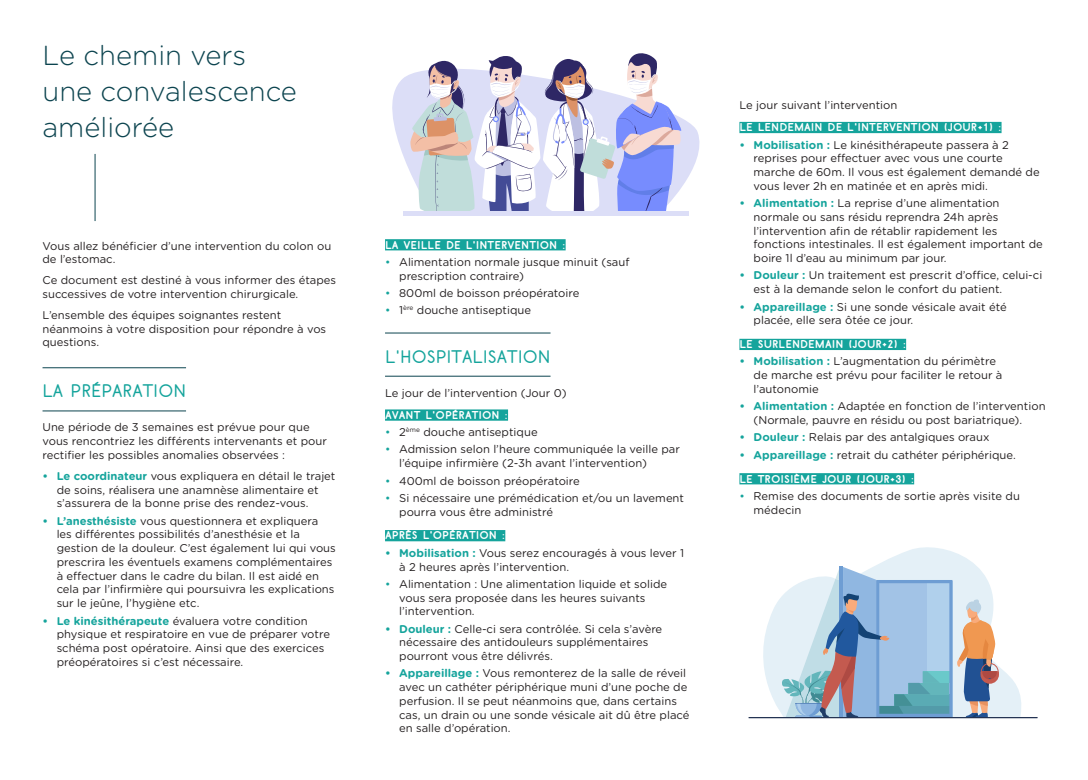
<style>
.page{position:relative;width:1088px;height:780px;background:#fff}
.page>*{position:absolute;margin:0;border:0;box-sizing:border-box;transform-origin:0 0}
.Titre{font:300 27.5px/36.2px "Gotham Rounded";color:#0c444f}
.Inter-titre_-_filet{font:16.25px "Belgika 8 th";color:#15a49c}
.Body{font:11.25px/13.8px "Gotham Rounded";color:#231f20}
.Inter-titre_-_souligné{font:10px "Belgika 5 th";color:#fff}
.s1{font-weight:700;color:#15a49c}
.s2{color:#15a49c}
</style>
<div class="page">
<hr style="left:95px;top:154px;width:1px;height:67px;background:#0c444f">
<hr style="left:43px;top:367px;width:143px;height:1px;background:#0c444f">
<hr style="left:43px;top:410px;width:143px;height:1px;background:#0c444f">
<div style="left:385px;top:239px;width:181px;height:11px;background:#15a49c"></div>
<svg style="left:392px;top:74px;width:308px;height:112px"></svg>
<svg style="left:410px;top:53px;width:272px;height:158px"></svg>
<div style="left:403px;top:211px;width:286px;height:5px;background:#dcdef7"></div>
<hr style="left:385px;top:333px;width:165px;height:1px;background:#0c444f">
<hr style="left:385px;top:376px;width:165px;height:1px;background:#0c444f">
<div style="left:385px;top:409px;width:123px;height:11px;background:#15a49c"></div>
<div style="left:385px;top:530px;width:120px;height:11px;background:#15a49c"></div>
<div style="left:739px;top:122px;width:262px;height:11px;background:#15a49c"></div>
<div style="left:739px;top:339px;width:167px;height:11px;background:#15a49c"></div>
<div style="left:739px;top:473px;width:175px;height:11px;background:#15a49c"></div>
<svg style="left:763px;top:547px;width:258px;height:170px"></svg>
<hr style="left:748px;top:717px;width:289px;height:1px;background:#243453">
<svg style="left:781px;top:567px;width:218px;height:150px;background:#abc0d2"></svg>
<p class="Titre" style="left:43px;top:35px;width:256px">Le chemin vers une convalescence améliorée</p>
<p class="Body" style="left:43px;top:238px;width:290px">Vous allez bénéficier d’une intervention du colon ou de l’estomac.</p>
<p class="Body" style="left:43px;top:273px;width:295px">Ce document est destiné à vous informer des étapes successives de votre intervention chirurgicale.</p>
<p class="Body" style="left:43px;top:307px;width:285px">L’ensemble des équipes soignantes restent néanmoins à votre disposition pour répondre à vos questions.</p>
<p class="Inter-titre_-_filet" style="left:43px;top:381px;width:145px">LA PRÉPARATION</p>
<p class="Body" style="left:43px;top:420px;width:286px">Une période de 3 semaines est prévue pour que vous rencontriez les différents intervenants et pour rectifier les possibles anomalies observées :</p>
<p class="Body" style="left:57px;top:468px;width:280px;text-indent:-14px"><span class="s1">• Le coordinateur</span> vous expliquera en détail le trajet de soins, réalisera une anamnèse alimentaire et s’assurera de la bonne prise des rendez-vous.</p>
<p class="Body" style="left:57px;top:513px;width:281px;text-indent:-14px"><span class="s1">• L’anesthésiste</span> vous questionnera et expliquera les différentes possibilités d’anesthésie et la gestion de la douleur. C’est également lui qui vous prescrira les éventuels examens complémentaires à effectuer dans le cadre du bilan. Il est aidé en cela par l’infirmière qui poursuivra les explications sur le jeûne, l’hygiène etc.</p>
<p class="Body" style="left:57px;top:613px;width:275px;text-indent:-14px"><span class="s1">• Le kinésithérapeute</span> évaluera votre condition physique et respiratoire en vue de préparer votre schéma post opératoire. Ainsi que des exercices préopératoires si c’est nécessaire.</p>
<p class="Inter-titre_-_souligné" style="left:385px;top:238px;width:182px">LA VEILLE DE L'INTERVENTION :</p>
<p class="Body" style="left:399px;top:254px;width:232px;text-indent:-14px"><span class="s2">•</span> Alimentation normale jusque minuit (sauf prescription contraire)</p>
<p class="Body" style="left:385px;top:285px;width:196px"><span class="s2">•</span> 800ml de boisson préopératoire</p>
<p class="Body" style="left:385px;top:303px;width:148px"><span class="s2">•</span> 1<sup>ère</sup> douche antiseptique</p>
<p class="Inter-titre_-_filet" style="left:385px;top:346px;width:167px">L'HOSPITALISATION</p>
<p class="Body" style="left:385px;top:385px;width:183px">Le jour de l’intervention (Jour 0)</p>
<p class="Inter-titre_-_souligné" style="left:385px;top:408px;width:124px">AVANT L'OPÉRATION :</p>
<p class="Body" style="left:385px;top:425px;width:154px"><span class="s2">•</span> 2<sup>ème</sup> douche antiseptique</p>
<p class="Body" style="left:399px;top:442px;width:282px;text-indent:-14px"><span class="s2">•</span> Admission selon l’heure communiquée la veille par l’équipe infirmière (2-3h avant l’intervention)</p>
<p class="Body" style="left:385px;top:473px;width:196px"><span class="s2">•</span> 400ml de boisson préopératoire</p>
<p class="Body" style="left:399px;top:490px;width:286px;text-indent:-14px"><span class="s2">•</span> Si nécessaire une prémédication et/ou un lavement pourra vous être administré</p>
<p class="Inter-titre_-_souligné" style="left:385px;top:529px;width:122px">APRÈS L'OPÉRATION :</p>
<p class="Body" style="left:399px;top:545px;width:286px;text-indent:-14px"><span class="s1">• Mobilisation :</span> Vous serez encouragés à vous lever 1 à 2 heures après l’intervention.</p>
<p class="Body" style="left:399px;top:576px;width:269px;text-indent:-14px"><span class="s2">•</span> Alimentation : Une alimentation liquide et solide vous sera proposée dans les heures suivants l’intervention.</p>
<p class="Body" style="left:399px;top:621px;width:265px;text-indent:-14px"><span class="s1">• Douleur :</span> Celle-ci sera contrôlée. Si cela s’avère nécessaire des antidouleurs supplémentaires pourront vous être délivrés.</p>
<p class="Body" style="left:399px;top:666px;width:292px;text-indent:-14px"><span class="s1">• Appareillage :</span> Vous remonterez de la salle de réveil avec un cathéter périphérique muni d’une poche de perfusion. Il se peut néanmoins que, dans certains cas, un drain ou une sonde vésicale ait dû être placé en salle d’opération.</p>
<p class="Body" style="left:739px;top:98px;width:159px">Le jour suivant l’intervention</p>
<p class="Inter-titre_-_souligné" style="left:739px;top:121px;width:264px">LE LENDEMAIN DE L'INTERVENTION (JOUR+1) :</p>
<p class="Body" style="left:753px;top:137px;width:288px;text-indent:-14px"><span class="s1">• Mobilisation :</span> Le kinésithérapeute passera à 2 reprises pour effectuer avec vous une courte marche de 60m. Il vous est également demandé de vous lever 2h en matinée et en après midi.</p>
<p class="Body" style="left:753px;top:196px;width:291px;text-indent:-14px"><span class="s1">• Alimentation :</span> La reprise d’une alimentation normale ou sans résidu reprendra 24h après l’intervention afin de rétablir rapidement les fonctions intestinales. Il est également important de boire 1l d’eau au minimum par jour.</p>
<p class="Body" style="left:753px;top:268px;width:290px;text-indent:-14px"><span class="s1">• Douleur :</span> Un traitement est prescrit d’office, celui-ci est à la demande selon le confort du patient.</p>
<p class="Body" style="left:753px;top:299px;width:255px;text-indent:-14px"><span class="s1">• Appareillage :</span> Si une sonde vésicale avait été placée, elle sera ôtée ce jour.</p>
<p class="Inter-titre_-_souligné" style="left:739px;top:338px;width:168px">LE SURLENDEMAIN (JOUR+2) :</p>
<p class="Body" style="left:753px;top:354px;width:250px;text-indent:-14px"><span class="s1">• Mobilisation :</span> L’augmentation du périmètre de marche est prévu pour faciliter le retour à l’autonomie</p>
<p class="Body" style="left:753px;top:399px;width:293px;text-indent:-14px"><span class="s1">• Alimentation :</span> Adaptée en fonction de l’intervention (Normale, pauvre en résidu ou post bariatrique).</p>
<p class="Body" style="left:739px;top:430px;width:251px"><span class="s1">• Douleur :</span> Relais par des antalgiques oraux</p>
<p class="Body" style="left:739px;top:447px;width:278px"><span class="s1">• Appareillage :</span> retrait du cathéter périphérique.</p>
<p class="Inter-titre_-_souligné" style="left:739px;top:472px;width:176px">LE TROISIÈME JOUR (JOUR+3) :</p>
<p class="Body" style="left:753px;top:488px;width:268px;text-indent:-14px"><span class="s2">•</span> Remise des documents de sortie après visite du médecin</p>
</div>
